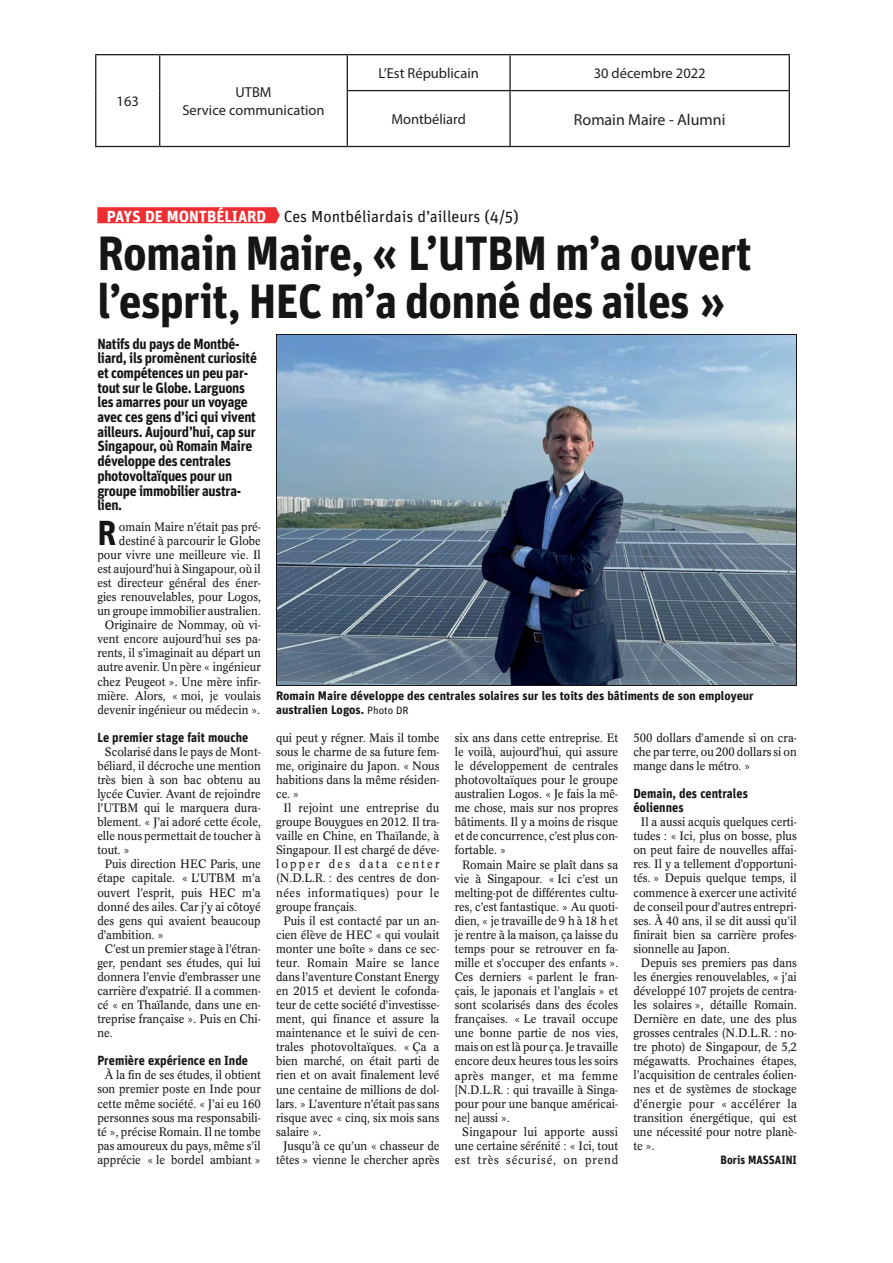
<style>
.page{position:relative;width:893px;height:1263px;background:#fff}
.page>*{position:absolute;margin:0;border:0;box-sizing:border-box;transform-origin:0 0}
.t1{font:700 48.15px/48.2px "Unit OTEI";letter-spacing:-.015em;color:#171418;scale:.95 1}
.t2{font:700 34.8px "Unit OTEI";color:#171418;scale:.94 1}
.t3{font:16.05px "Unit OTEI";color:#171418}
.t4{font:15.9px "Myriad Pro";color:#231f20}
.t5{font:700 14.7px/14.7px "Unit OTEI";letter-spacing:-.02em;color:#171418;scale:.94 1}
.t6{font:14.55px/17.4px "Myriad Pro";color:#231f20;text-align:center}
.t7{font:700 13.2px/14.1px "Unit OTEI";color:#171418;scale:.94 1}
.t8{font:700 12.3px/14.1px "Unit OTEI";color:#171418}
.t9{font:12px/14.1px "Concorde BQEI";color:#171418;text-align:justify;scale:.94 1}
.t10{font:700 12px "Unit OTEI";color:#171418;scale:.94 1}
.s1{font-weight:700;color:#fff}
.s2{font-weight:400;font-size:10.65px}
</style>
<div class="page">
<hr style="left:95px;top:54px;width:65px;height:1px;background:#231f20">
<hr style="left:95px;top:55px;width:1px;height:36px;background:#231f20">
<hr style="left:160px;top:54px;width:187px;height:1px;background:#231f20">
<hr style="left:159px;top:55px;width:1px;height:36px;background:#231f20">
<hr style="left:347px;top:54px;width:163px;height:1px;background:#231f20">
<hr style="left:347px;top:55px;width:1px;height:35px;background:#231f20">
<hr style="left:510px;top:54px;width:280px;height:1px;background:#231f20">
<hr style="left:509px;top:55px;width:2px;height:35px;background:#231f20">
<hr style="left:789px;top:55px;width:1px;height:35px;background:#231f20">
<hr style="left:95px;top:91px;width:1px;height:55px;background:#231f20">
<hr style="left:159px;top:91px;width:1px;height:55px;background:#231f20">
<hr style="left:347px;top:90px;width:163px;height:1px;background:#231f20">
<hr style="left:347px;top:91px;width:1px;height:55px;background:#231f20">
<hr style="left:510px;top:90px;width:280px;height:1px;background:#231f20">
<hr style="left:509px;top:91px;width:2px;height:55px;background:#231f20">
<hr style="left:789px;top:91px;width:1px;height:55px;background:#231f20">
<hr style="left:95px;top:146px;width:65px;height:1px;background:#231f20">
<hr style="left:160px;top:146px;width:187px;height:1px;background:#231f20">
<hr style="left:347px;top:146px;width:163px;height:1px;background:#231f20">
<hr style="left:510px;top:146px;width:280px;height:1px;background:#231f20">
<img style="left:277px;top:335px;width:519px;height:350px">
<hr style="left:276px;top:334px;width:1px;height:351px;background:#171418">
<hr style="left:796px;top:334px;width:1px;height:351px;background:#171418">
<hr style="left:276px;top:334px;width:521px;height:1px;background:#171418">
<hr style="left:276px;top:685px;width:521px;height:1px;background:#171418">
<svg style="left:97px;top:207px;width:183px;height:16px;background:#ee3338"></svg>
<p class="t6" style="left:117px;top:92px;width:24px">163</p>
<p class="t6" style="left:182px;top:84px;width:144px">UTBM<br>Service communication</p>
<p class="t6" style="left:378px;top:64px;width:102px">L’Est Républicain</p>
<p class="t6" style="left:594px;top:64px;width:114px">30 décembre 2022</p>
<p class="t6" style="left:391px;top:110px;width:76px">Montbéliard</p>
<h3 class="t4" style="left:574px;top:109px;width:153px">Romain Maire - Alumni</h3>
<h3 class="t3" style="left:107px;top:205px;width:413px"><span class="s1">Pays de Montbéliard</span> Ces Montbéliardais d’ailleurs (4/5)</h3>
<h1 class="t1" style="left:97px;top:227px;width:690px">Romain Maire, « L’UTBM m’a ouvert l’esprit, HEC m’a donné des ailes »</h1>
<p class="t5" style="left:97px;top:335px;width:171px">Natifs du pays de Montbé&shy;liard, ils promènent curiosité et compétences un peu par&shy;tout sur le Globe. Larguons les amarres pour un voyage avec ces gens d’ici qui vivent ailleurs. Aujourd’hui, cap sur<br>Singapour, où Romain Maire développe des centrales photovoltaïques pour un groupe immobilier austra&shy;lien.</p>
<h2 class="t2" style="left:97px;top:508px;width:18px">R</h2>
<p class="t9" style="left:97px;top:519px;width:175px;text-align:right">omain Maire n’était pas pré&shy;destiné à parcourir le Globe pour vivre une meilleure vie. Il est aujourd’hui à Singapour, où il est directeur général des éner&shy;gies renouvelables, pour Logos, un groupe immobilier australien.<br>Originaire de Nommay, où vi&shy;vent encore aujourd’hui ses pa&shy;rents, il s’imaginait au départ un autre avenir. Un père « ingénieur chez Peugeot ». Une mère infir&shy;mière. Alors, « moi, je voulais devenir ingénieur ou médecin ».</p>
<p class="t7" style="left:97px;top:730px;width:162px">Le premier stage fait mouche</p>
<p class="t9" style="left:97px;top:744px;width:175px;text-indent:8px">Scolarisé dans le pays de Mont&shy;béliard, il décroche une mention très bien à son bac obtenu au lycée Cuvier. Avant de rejoindre l’UTBM qui le marquera dura&shy;blement. « J’ai adoré cette école, elle nous permettait de toucher à tout. »</p>
<p class="t9" style="left:97px;top:857px;width:175px;text-indent:8px">Puis direction HEC Paris, une étape capitale. « L’UTBM m’a ouvert l’esprit, puis HEC m’a donné des ailes. Car j’y ai côtoyé des gens qui avaient beaucoup d’ambition. »</p>
<p class="t9" style="left:97px;top:941px;width:175px;text-indent:8px">C’est un premier stage à l’étran&shy;ger, pendant ses études, qui lui donnera l’envie d’embrasser une carrière d’expatrié. Il a commen&shy;cé « en Thaïlande, dans une en&shy;treprise française ». Puis en Chi&shy;ne.</p>
<p class="t7" style="left:97px;top:1053px;width:162px">Première expérience en Inde</p>
<p class="t9" style="left:97px;top:1068px;width:175px;text-indent:8px">À la fin de ses études, il obtient son premier poste en Inde pour cette même société. « J’ai eu 160 personnes sous ma responsabili&shy;té », précise Romain. Il ne tombe pas amoureux du pays, même s’il apprécie « le bordel ambiant »</p>
<p class="t8" style="left:276px;top:688px;width:479px">Romain Maire développe des centrales solaires sur les toits des bâtiments de son employeur australien Logos. <span class="s2">Photo DR</span></p>
<p class="t9" style="left:276px;top:730px;width:175px">qui peut y régner. Mais il tombe sous le charme de sa future fem&shy;me, originaire du Japon. « Nous habitions dans la même résiden&shy;ce. »</p>
<p class="t9" style="left:276px;top:800px;width:175px;text-indent:8px">Il rejoint une entreprise du groupe Bouygues en 2012. Il tra&shy;vaille en Chine, en Thaïlande, à Singapour. Il est chargé de déve&shy;lopper des data center (N.D.L.R. : des centres de don&shy;nées informatiques) pour le groupe français.</p>
<p class="t9" style="left:276px;top:913px;width:175px;text-indent:8px">Puis il est contacté par un an&shy;cien élève de HEC « qui voulait monter une boîte » dans ce sec&shy;teur. Romain Maire se lance dans l’aventure Constant Energy en 2015 et devient le cofonda&shy;teur de cette société d’investisse&shy;ment, qui finance et assure la maintenance et le suivi de cen&shy;trales photovoltaïques. « Ça a bien marché, on était parti de rien et on avait finalement levé une centaine de millions de dol&shy;lars. » L’aventure n’était pas sans risque avec « cinq, six mois sans salaire ».</p>
<p class="t9" style="left:276px;top:1138px;width:175px;text-align:right">Jusqu’à ce qu’un « chasseur de têtes » vienne le chercher après</p>
<p class="t9" style="left:455px;top:730px;width:175px">six ans dans cette entreprise. Et le voilà, aujourd’hui, qui assure le développement de centrales photovoltaïques pour le groupe australien Logos. « Je fais la mê&shy;me chose, mais sur nos propres bâtiments. Il y a moins de risque et de concurrence, c’est plus con&shy;fortable. »</p>
<p class="t9" style="left:455px;top:857px;width:175px;text-indent:8px">Romain Maire se plaît dans sa vie à Singapour. « Ici c’est un melting-pot de différentes cultu&shy;res, c’est fantastique. » Au quoti&shy;dien, « je travaille de 9 h à 18 h et je rentre à la maison, ça laisse du temps pour se retrouver en fa&shy;mille et s’occuper des enfants ».<br>Ces derniers « parlent le fran&shy;çais, le japonais et l’anglais » et sont scolarisés dans des écoles françaises. « Le travail occupe une bonne partie de nos vies, mais on est là pour ça. Je travaille encore deux heures tous les soirs après manger, et ma femme [N.D.L.R. : qui travaille à Singa&shy;pour pour une banque américai&shy;ne] aussi ».</p>
<p class="t9" style="left:455px;top:1124px;width:175px;text-indent:8px">Singapour lui apporte aussi une certaine sérénité : « Ici, tout est très sécurisé, on prend</p>
<p class="t9" style="left:633px;top:730px;width:175px">500 dollars d’amende si on cra&shy;che par terre, ou 200 dollars si on mange dans le métro. »</p>
<p class="t7" style="left:633px;top:786px;width:123px">Demain, des centrales éoliennes</p>
<p class="t9" style="left:633px;top:814px;width:175px;text-indent:8px">Il a aussi acquis quelques certi&shy;tudes : « Ici, plus on bosse, plus on peut faire de nouvelles affai&shy;res. Il y a tellement d’opportuni&shy;tés. » Depuis quelque temps, il commence à exercer une activité de conseil pour d’autres entrepri&shy;ses. À 40 ans, il se dit aussi qu’il finirait bien sa carrière profes&shy;sionnelle au Japon.</p>
<p class="t9" style="left:633px;top:955px;width:175px;text-indent:8px">Depuis ses premiers pas dans les énergies renouvelables, « j’ai développé 107 projets de centra&shy;les solaires », détaille Romain.<br>Dernière en date, une des plus grosses centrales (N.D.L.R. : no&shy;tre photo) de Singapour, de 5,2 mégawatts. Prochaines étapes, l’acquisition de centrales éolien&shy;nes et de systèmes de stockage d’énergie pour « accélérer la transition énergétique, qui est une nécessité pour notre planè&shy;te ».</p>
<p class="t10" style="left:721px;top:1151px;width:71px">Boris MASSAINI</p>
</div>
